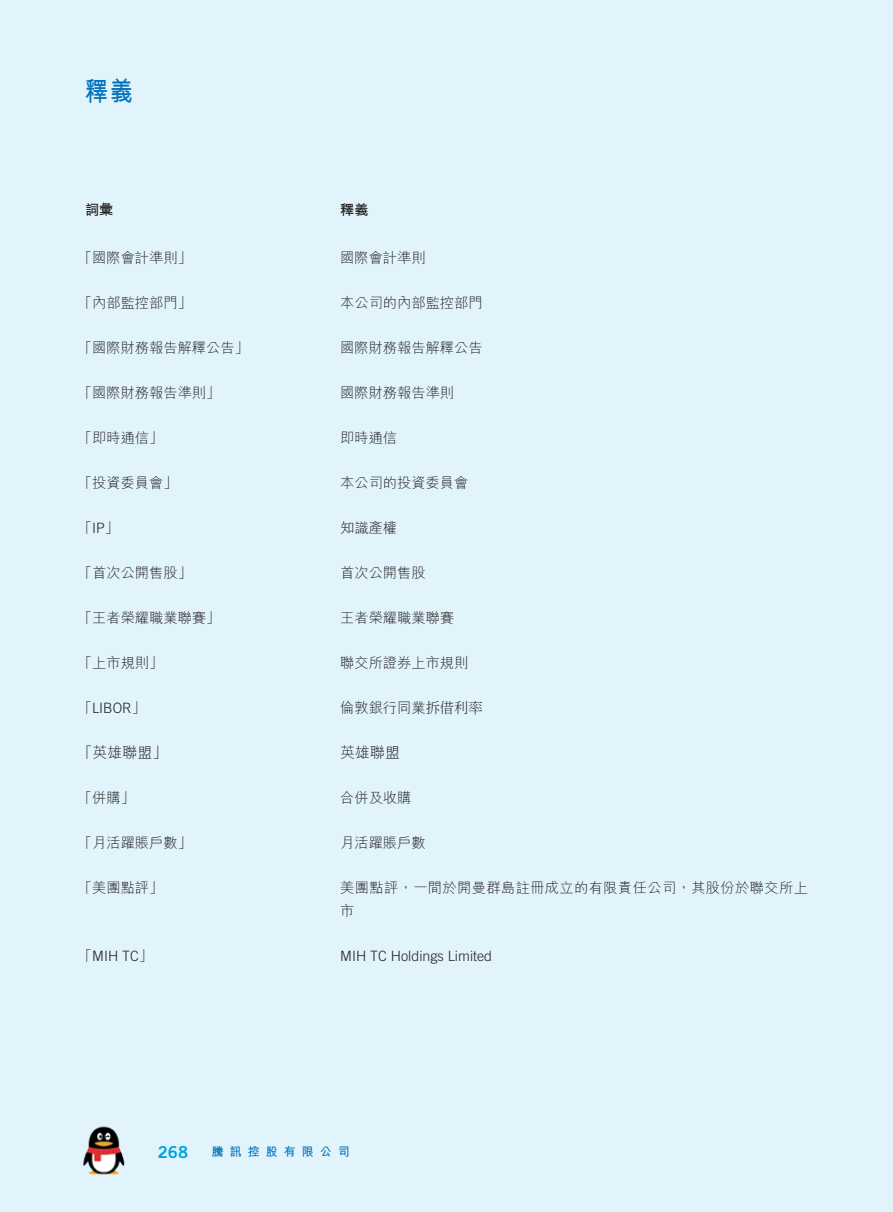
<style>
.page{position:relative;width:893px;height:1212px;background:#e1f4fc}
.page>*{position:absolute;margin:0;border:0;box-sizing:border-box;transform-origin:0 0}
.t1{font:700 27px "M Hei HK";color:#0072bc;scale:.85 1}
.t2{font:16.5px "Trade Gothic LT Std Bd 2";color:#00a1e3}
.t3{font:300 15px "M Hei HK";color:#231f20}
.t4{font:300 14.25px "M Hei HK";color:#231f20}
.t5{font:300 14.25px "Trade Gothic LT Std";color:#231f20}
.t6{font:300 14.25px/22.5px "M Hei HK";letter-spacing:.025em;color:#231f20}
.t7{font:700 14.25px "M Hei HK";color:#231f20}
.t8{font:700 12px "M Hei HK";letter-spacing:.5em;color:#0072bc}
.s1{font-family:"Trade Gothic LT Std"}
.s2{font-family:"M Hei HK"}
.s3{font-family:"Adobe Ming Std"}
</style>
<div class="page">
<img style="left:83px;top:1126px;width:42px;height:49px">
<h1 class="t1" style="left:85px;top:71px;width:58px">釋義</h1>
<p class="t7" style="left:85px;top:199px;width:30px">詞彙</p>
<p class="t7" style="left:340px;top:199px;width:30px">釋義</p>
<p class="t4" style="left:78px;top:251px;width:115px">「國際會計準則」</p>
<p class="t4" style="left:340px;top:251px;width:87px">國際會計準則</p>
<p class="t4" style="left:78px;top:296px;width:115px">「內部監控部門」</p>
<p class="t4" style="left:340px;top:296px;width:144px">本公司的內部監控部門</p>
<p class="t4" style="left:78px;top:341px;width:172px">「國際財務報告解釋公告」</p>
<p class="t4" style="left:340px;top:341px;width:144px">國際財務報告解釋公告</p>
<p class="t4" style="left:78px;top:386px;width:144px">「國際財務報告準則」</p>
<p class="t4" style="left:340px;top:386px;width:115px">國際財務報告準則</p>
<p class="t4" style="left:78px;top:431px;width:87px">「即時通信」</p>
<p class="t4" style="left:340px;top:431px;width:58px">即時通信</p>
<p class="t4" style="left:78px;top:476px;width:101px">「投資委員會」</p>
<p class="t4" style="left:340px;top:476px;width:130px">本公司的投資委員會</p>
<p class="t4" style="left:78px;top:521px;width:43px">「<span class="s1">IP</span>」</p>
<p class="t4" style="left:340px;top:521px;width:58px">知識產權</p>
<p class="t4" style="left:78px;top:566px;width:115px">「首次公開售股」</p>
<p class="t4" style="left:340px;top:566px;width:87px">首次公開售股</p>
<p class="t4" style="left:78px;top:611px;width:144px">「王者榮耀職業聯賽」</p>
<p class="t4" style="left:340px;top:611px;width:115px">王者榮耀職業聯賽</p>
<p class="t4" style="left:78px;top:656px;width:87px">「上市規則」</p>
<p class="t4" style="left:340px;top:656px;width:130px">聯交所證券上市規則</p>
<p class="t5" style="left:78px;top:700px;width:70px"><span class="s2">「</span>LIBOR<span class="s2">」</span></p>
<p class="t4" style="left:340px;top:701px;width:144px">倫敦銀行同業<span class="s3">拆借利率</span></p>
<p class="t3" style="left:78px;top:745px;width:91px">「英雄聯盟」</p>
<p class="t3" style="left:340px;top:745px;width:61px">英雄聯盟</p>
<p class="t4" style="left:78px;top:791px;width:58px">「併購」</p>
<p class="t4" style="left:340px;top:791px;width:73px">合併及收購</p>
<p class="t4" style="left:78px;top:836px;width:115px">「月活躍賬戶數」</p>
<p class="t4" style="left:340px;top:836px;width:87px">月活躍賬戶數</p>
<p class="t4" style="left:78px;top:881px;width:87px">「美團點評」</p>
<p class="t6" style="left:340px;top:876px;width:469px">美團點評，一間於開曼群島註冊成立的有限責任公司，其股份於聯交所上市</p>
<p class="t5" style="left:78px;top:947px;width:77px"><span class="s2">「</span>MIH TC<span class="s2">」</span></p>
<p class="t5" style="left:340px;top:947px;width:154px">MIH TC Holdings Limited</p>
<p class="t2" style="left:158px;top:1142px;width:32px">268</p>
<p class="t8" style="left:212px;top:1143px;width:139px">騰訊控股有限公司</p>
</div>
